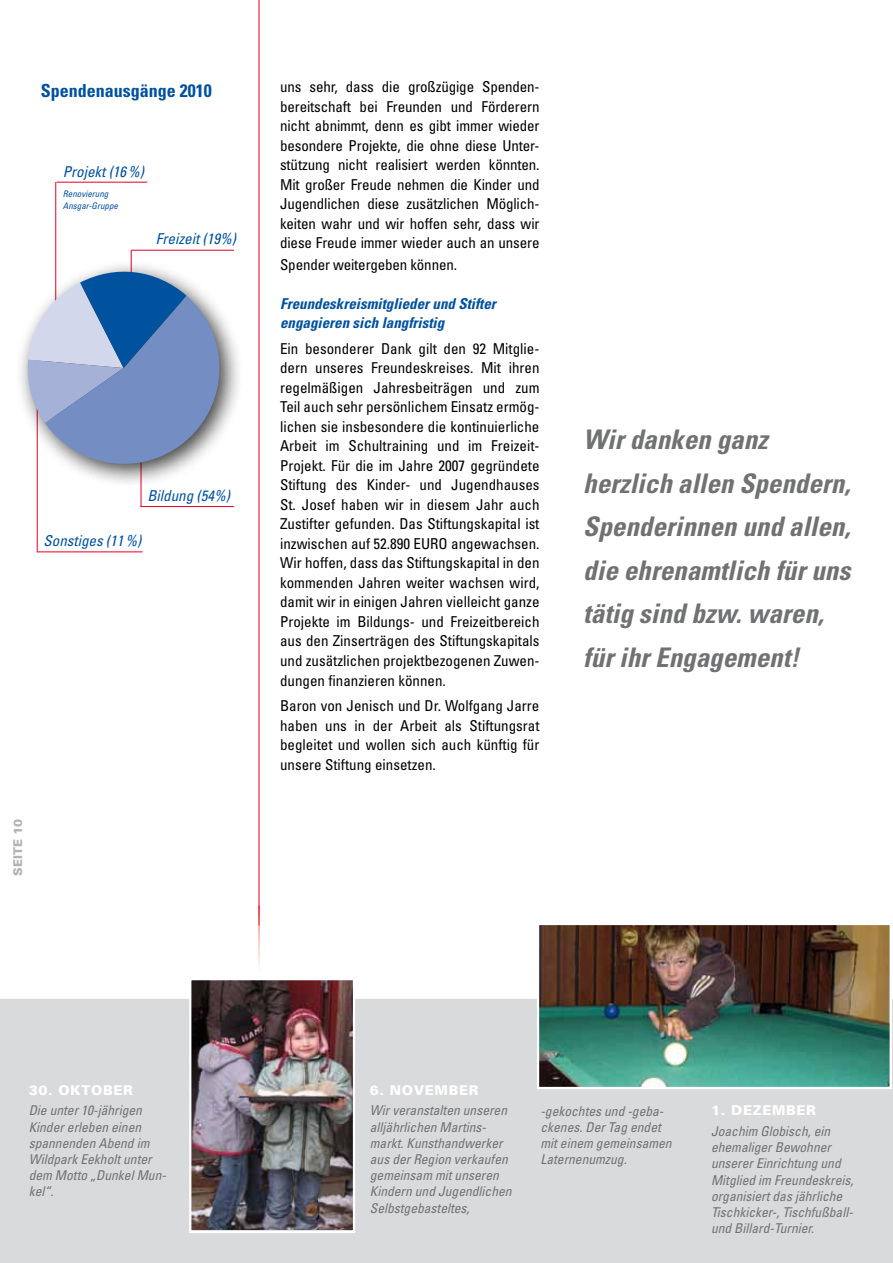
<style>
.page{position:relative;width:893px;height:1263px;background:#fff}
.page>*{position:absolute;margin:0;border:0;box-sizing:border-box;transform-origin:0 0}
.t1{font:italic 700 condensed 27px/43.5px "Univers";color:#707172}
.t2{font:700 condensed 18px "Univers";color:#00519e}
.t3{font:condensed 15px/19.5px "Univers";color:#000;text-align:justify}
.t4{font:italic 700 condensed 15px/19.5px "Univers";color:#00519e}
.t5{font:italic condensed 15px "Univers";color:#00519e}
.t6{font:italic condensed 13.5px/16.2px "Univers";color:#707172}
.t7{font:900 13.5px "Univers";letter-spacing:.05em;color:#fff}
.t8{font:900 12px "Univers";color:#b1b3b4}
.t9{font:italic condensed 9px/12px "Univers";color:#00519e}
</style>
<div class="page">
<hr style="left:259px;top:0;width:1px;height:926px;background:#e20026">
<hr style="left:259px;top:906px;width:1px;height:66px;background:#fff">
<div style="left:0;top:999px;width:893px;height:264px;background:#d9dadb"></div>
<hr style="left:56px;top:182px;width:91px;height:1px;background:#e20026">
<hr style="left:38px;top:551px;width:105px;height:1px;background:#e20026">
<hr style="left:132px;top:250px;width:102px;height:1px;background:#e20026">
<hr style="left:140px;top:506px;width:94px;height:1px;background:#e20026">
<hr style="left:141px;top:462px;width:1px;height:45px;background:#e20026">
<hr style="left:37px;top:408px;width:1px;height:144px;background:#e20026">
<hr style="left:55px;top:182px;width:1px;height:131px;background:#e20026">
<img style="left:192px;top:981px;width:160px;height:249px">
<div style="left:189px;top:978px;width:166px;height:255px;border:2px solid #fff"></div>
<img style="left:540px;top:926px;width:349px;height:160px">
<div style="left:537px;top:923px;width:355px;height:166px;border:2px solid #fff"></div>
<div style="left:14px;top:258px;width:229px;height:229px;background:#000;opacity:.75"></div>
<svg style="left:26px;top:250px;width:205px;height:225px"></svg>
<p class="t2" style="left:41px;top:79px;width:172px">Spendenausgänge 2010</p>
<p class="t5" style="left:63px;top:162px;width:83px">Projekt (16%)</p>
<p class="t9" style="left:63px;top:188px;width:57px">Renovierung<br>Ansgar-Gruppe</p>
<p class="t5" style="left:156px;top:230px;width:81px">Freizeit (19%)</p>
<p class="t5" style="left:147px;top:486px;width:84px">Bildung (54%)</p>
<p class="t5" style="left:43px;top:531px;width:99px">Sonstiges (11%)</p>
<p class="t8" style="left:10px;top:876px;width:58px;rotate:-90deg">Seite 10</p>
<p class="t3" style="left:280px;top:77px;width:261px">uns sehr, dass die großzügige Spenden&shy;bereitschaft bei Freunden und Förderern nicht abnimmt, denn es gibt immer wieder besondere Projekte, die ohne diese Unter&shy;stützung nicht realisiert werden könnten.<br>Mit großer Freude nehmen die Kinder und Jugendlichen diese zusätzlichen Möglich&shy;keiten wahr und wir hoffen sehr, dass wir diese Freude immer wieder auch an unsere</p>
<p class="t3" style="left:280px;top:254px;width:178px">Spender weitergeben können.</p>
<p class="t4" style="left:280px;top:293px;width:217px">Freundeskreismitglieder und Stifter engagieren sich langfristig</p>
<p class="t3" style="left:280px;top:338px;width:261px">Ein besonderer Dank gilt den 92 Mitglie&shy;dern unseres Freundeskreises. Mit ihren regelmäßigen Jahresbeiträgen und zum Teil auch sehr persönlichem Einsatz ermög&shy;lichen sie insbesondere die kontinuierliche Arbeit im Schultraining und im Freizeit-Projekt. Für die im Jahre 2007 gegründete Stiftung des Kinder- und Jugendhauses St. Josef haben wir in diesem Jahr auch Zustifter gefunden. Das Stiftungskapital ist inzwischen auf 52.890 EURO angewachsen.<br>Wir hoffen, dass das Stiftungskapital in den kommenden Jahren weiter wachsen wird, damit wir in einigen Jahren vielleicht ganze Projekte im Bildungs- und Freizeitbereich aus den Zinserträgen des Stiftungskapitals und zusätzlichen projektbezogenen Zuwen&shy;dungen finanzieren können.</p>
<p class="t3" style="left:280px;top:696px;width:261px">Baron von Jenisch und Dr. Wolfgang Jarre haben uns in der Arbeit als Stiftungsrat begleitet und wollen sich auch künftig für unsere Stiftung einsetzen.</p>
<h1 class="t1" style="left:583px;top:418px;width:269px">Wir danken ganz herzlich allen Spendern,<br>Spenderinnen und allen, die ehrenamtlich für uns tätig sind bzw. waren, für ihr Engagement!</h1>
<p class="t7" style="left:29px;top:1082px;width:106px">30. OKTOBER</p>
<p class="t6" style="left:29px;top:1102px;width:139px">Die unter 10-jährigen<br>Kinder erleben einen spannenden Abend im<br>Wildpark Eekholt unter dem Motto „Dunkel Mun&shy;kel“.</p>
<p class="t7" style="left:370px;top:1082px;width:110px">6. NOVEMBER</p>
<p class="t6" style="left:370px;top:1102px;width:143px">Wir veranstalten unseren alljährlichen Martins&shy;markt. Kunsthandwerker aus der Region verkaufen gemeinsam mit unseren<br>Kindern und Jugendlichen<br>Selbstgebasteltes,</p>
<p class="t6" style="left:540px;top:1102px;width:133px">-gekochtes und -geba&shy;ckenes. Der Tag endet mit einem gemeinsamen<br>Laternenumzug.</p>
<p class="t7" style="left:711px;top:1102px;width:107px">1. DEZEMBER</p>
<p class="t6" style="left:711px;top:1122px;width:144px">Joachim Globisch, ein ehemaliger Bewohner unserer Einrichtung und<br>Mitglied im Freundeskreis, organisiert das jährliche<br>Tischkicker-, Tischfußball&shy;und Billard-Turnier.</p>
</div>
